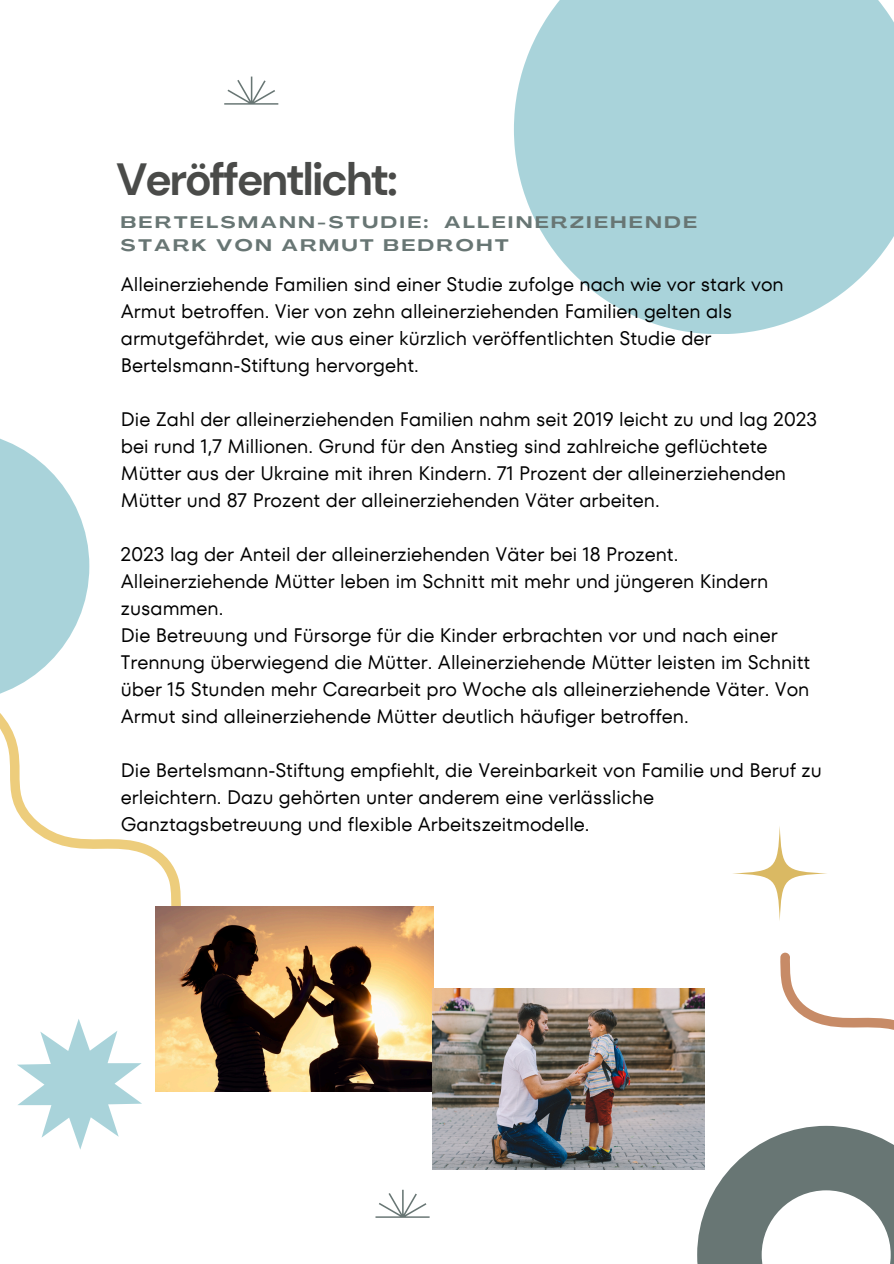
<style>
.page{position:relative;width:894px;height:1264px;background:#fff}
.page>*{position:absolute;margin:0;border:0;box-sizing:border-box;transform-origin:0 0}
.t1{font:700 45px "DM Sans";letter-spacing:-.055em;color:#4a4b49}
.t2{font:19.5px/27px "TT Fors";color:#000}
.t3{font:700 16.5px/22.5px "Agrandir Grand";letter-spacing:.17em;color:#687674}
</style>
<div class="page">
<img style="left:155px;top:906px;width:278px;height:185px">
<svg style="left:0;top:438px;width:181px;height:476px"></svg>
<svg style="left:224px;top:77px;width:54px;height:28px"></svg>
<svg style="left:17px;top:1019px;width:125px;height:130px"></svg>
<svg style="left:731px;top:825px;width:96px;height:96px"></svg>
<svg style="left:697px;top:952px;width:196px;height:311px"></svg>
<svg style="left:514px;top:0;width:379px;height:334px;background:#b3d8de"></svg>
<svg style="left:375px;top:1189px;width:54px;height:28px"></svg>
<img style="left:433px;top:988px;width:271px;height:181px">
<h2 class="t1" style="left:116px;top:150px;width:283px">Veröffentlicht:</h2>
<p class="t3" style="left:121px;top:213px;width:577px">BERTELSMANN-STUDIE: ALLEINERZIEHENDE<br>STARK VON ARMUT BEDROHT</p>
<p class="t2" style="left:121px;top:271px;width:664px">Alleinerziehende Familien sind einer Studie zufolge nach wie vor stark von Armut betroffen. Vier von zehn alleinerziehenden Familien gelten als armutgefährdet, wie aus einer kürzlich veröffentlichten Studie der Bertelsmann-Stiftung hervorgeht.</p>
<h2 class="t2" style="left:121px;top:406px;width:697px">Die Zahl der alleinerziehenden Familien nahm seit 2019 leicht zu und lag 2023 bei rund 1,7 Millionen. Grund für den Anstieg sind zahlreiche geflüchtete Mütter aus der Ukraine mit ihren Kindern. 71 Prozent der alleinerziehenden Mütter und 87 Prozent der alleinerziehenden Väter arbeiten.</h2>
<h2 class="t2" style="left:121px;top:541px;width:690px">2023 lag der Anteil der alleinerziehenden Väter bei 18 Prozent.<br>Alleinerziehende Mütter leben im Schnitt mit mehr und jüngeren Kindern zusammen.<br>Die Betreuung und Fürsorge für die Kinder erbrachten vor und nach einer Trennung überwiegend die Mütter. Alleinerziehende Mütter leisten im Schnitt über 15 Stunden mehr Carearbeit pro Woche als alleinerziehende Väter. Von Armut sind alleinerziehende Mütter deutlich häufiger betroffen.</h2>
<h2 class="t2" style="left:121px;top:757px;width:702px">Die Bertelsmann-Stiftung empfiehlt, die Vereinbarkeit von Familie und Beruf zu erleichtern. Dazu gehörten unter anderem eine verlässliche<br>Ganztagsbetreuung und flexible Arbeitszeitmodelle.</h2>
</div>
